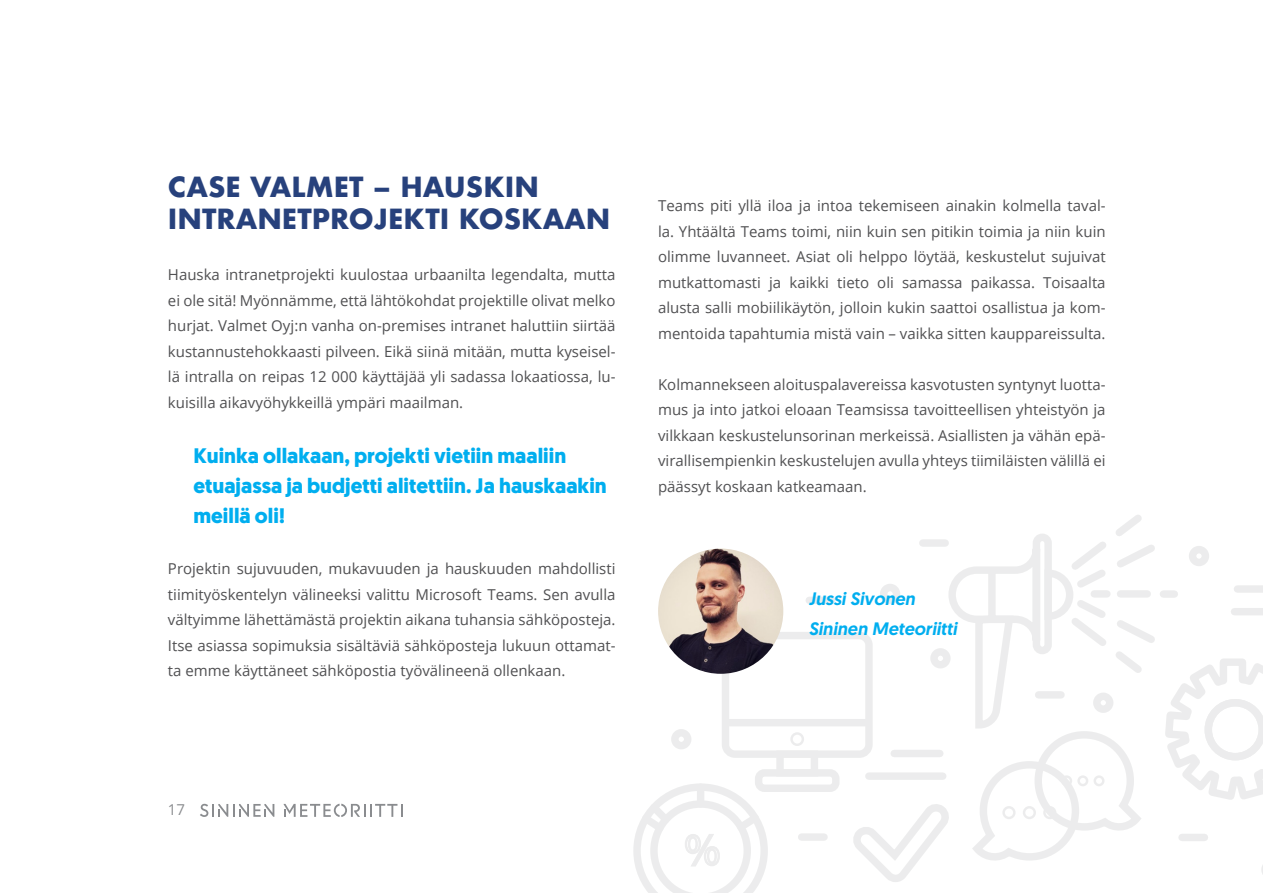
<style>
.page{position:relative;width:1263px;height:893px;background:#fff}
.page>*{position:absolute;margin:0;border:0;box-sizing:border-box;transform-origin:0 0}
.Otsikko_ISO{font:700 27px/32.4px "Futura";color:#27417c}
.t1{font:700 21px/30px "Geomanist";color:#00aeef}
.t2{font:italic 500 18px/30px "Geomanist";color:#00aeef}
.Leipis{font:15px/25.5px "Open Sans";color:#505052;text-align:justify}
.t3{font:15px "Open Sans";color:#8a8c8f}
</style>
<div class="page">
<svg style="left:200px;top:804px;width:74px;height:13px"></svg>
<svg style="left:284px;top:804px;width:119px;height:13px"></svg>
<div style="left:722px;top:632px;width:151px;height:126px;border:7px solid #8a8c8f;border-radius:10px"></div>
<div style="left:725px;top:719px;width:144px;height:7px;background:#ececed"></div>
<div style="left:790px;top:732px;width:14px;height:14px;border:2px solid #8a8c8f;border-radius:50%"></div>
<div style="left:755px;top:769px;width:84px;height:23px;border:7px solid #8a8c8f;border-radius:6px"></div>
<div style="left:671px;top:729px;width:20px;height:20px;border:7px solid #8a8c8f;border-radius:50%"></div>
<hr style="left:743px;top:892px;width:74px;height:1px;background:#8a8c8f">
<svg style="left:633px;top:780px;width:135px;height:113px"></svg>
<div style="left:809px;top:597px;width:23px;height:7px;background:#ececed"></div>
<div style="left:802px;top:833px;width:22px;height:8px;background:#ececed"></div>
<svg style="left:845px;top:515px;width:418px;height:367px"></svg>
<hr style="left:895px;top:892px;width:74px;height:1px;background:#8a8c8f">
<hr style="left:627px;top:892px;width:74px;height:1px;background:#8a8c8f">
<div style="left:869px;top:772px;width:74px;height:8px;background:#ececed"></div>
<div style="left:894px;top:750px;width:46px;height:7px;background:#ececed"></div>
<img style="left:658px;top:549px;width:125px;height:125px;border-radius:63px">
<p class="Otsikko_ISO" style="left:168px;top:170px;width:444px">CASE VALMET – HAUSKIN<br>INTRANETPROJEKTI KOSKAAN</p>
<p class="Leipis" style="left:168px;top:262px;width:449px">Hauska intranetprojekti kuulostaa urbaanilta legendalta, mutta ei ole sitä! Myönnämme, että lähtökohdat projektille olivat melko hurjat. Valmet Oyj:n vanha on-premises intranet haluttiin siirtää kustannustehokkaasti pilveen. Eikä siinä mitään, mutta kyseisel&shy;lä intralla on reipas 12 000 käyttäjää yli sadassa lokaatiossa, lu&shy;kuisilla aikavyöhykkeillä ympäri maailman.</p>
<p class="t1" style="left:193px;top:441px;width:415px">Kuinka ollakaan, projekti vietiin maaliin etuajassa ja budjetti alitettiin. Ja hauskaakin meillä oli!</p>
<p class="Leipis" style="left:168px;top:556px;width:449px">Projektin sujuvuuden, mukavuuden ja hauskuuden mahdollisti tiimityöskentelyn välineeksi valittu Microsoft Teams. Sen avulla vältyimme lähettämästä projektin aikana tuhansia sähköposteja.<br>Itse asiassa sopimuksia sisältäviä sähköposteja lukuun ottamat&shy;ta emme käyttäneet sähköpostia työvälineenä ollenkaan.</p>
<p class="Leipis" style="left:658px;top:193px;width:449px">Teams piti yllä iloa ja intoa tekemiseen ainakin kolmella taval&shy;la. Yhtäältä Teams toimi, niin kuin sen pitikin toimia ja niin kuin olimme luvanneet. Asiat oli helppo löytää, keskustelut sujuivat mutkattomasti ja kaikki tieto oli samassa paikassa. Toisaalta alusta salli mobiilikäytön, jolloin kukin saattoi osallistua ja kom&shy;mentoida tapahtumia mistä vain – vaikka sitten kauppareissulta.</p>
<p class="Leipis" style="left:658px;top:371px;width:449px">Kolmannekseen aloituspalavereissa kasvotusten syntynyt luotta&shy;mus ja into jatkoi eloaan Teamsissa tavoitteellisen yhteistyön ja vilkkaan keskustelunsorinan merkeissä. Asiallisten ja vähän epä&shy;virallisempienkin keskustelujen avulla yhteys tiimiläisten välillä ei päässyt koskaan katkeamaan.</p>
<p class="t2" style="left:809px;top:583px;width:150px">Jussi Sivonen<br>Sininen Meteoriitti</p>
<p class="t3" style="left:168px;top:799px;width:19px">17</p>
</div>
